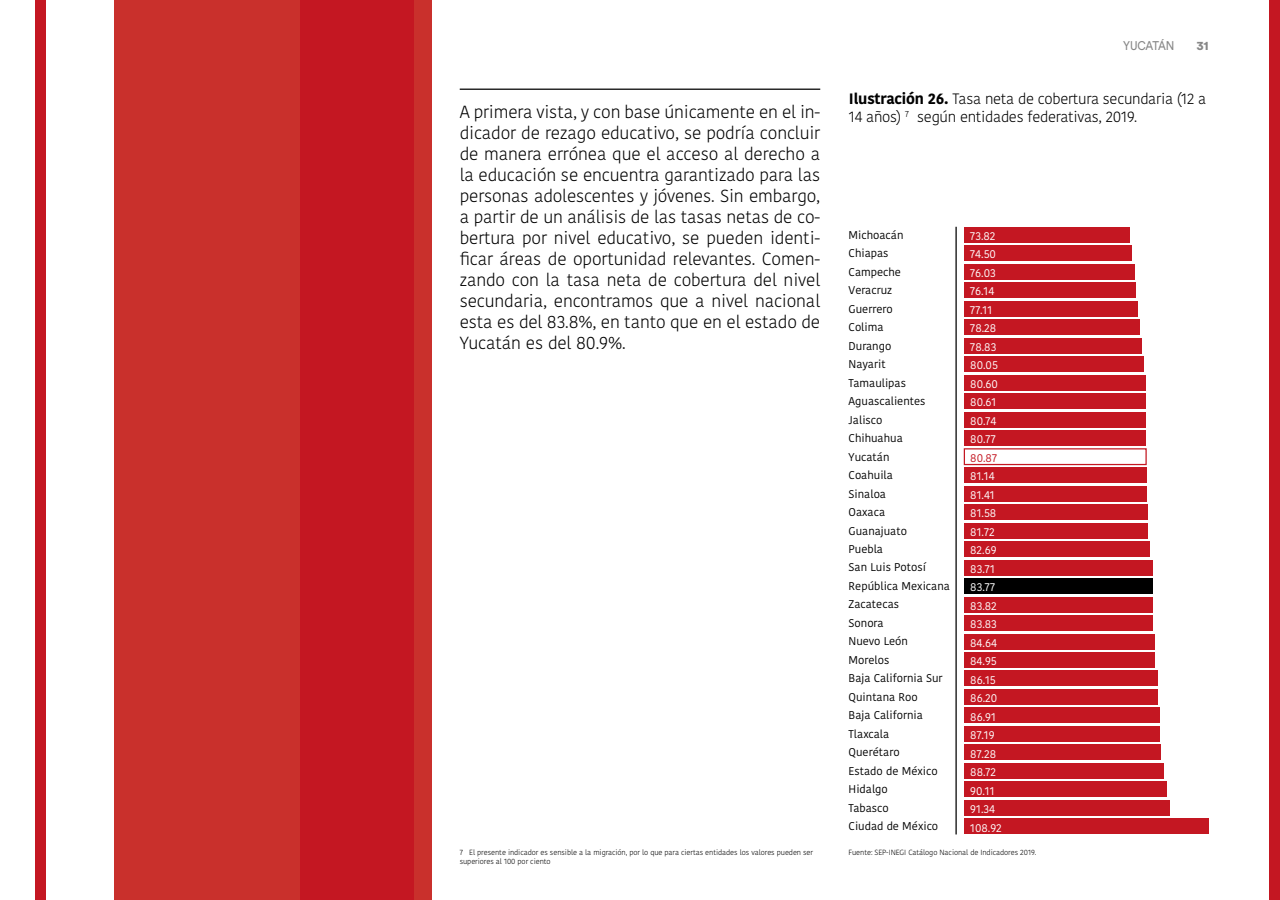
<style>
.page{position:relative;width:1280px;height:900px;background:#fff}
.page>*{position:absolute;margin:0;border:0;box-sizing:border-box;transform-origin:0 0}
.t1{font:300 17.5px/21px "Kohinoor Bangla";letter-spacing:-.01em;color:#000;text-align:justify}
.t2{font:300 15px/18px "Kohinoor Bangla";letter-spacing:-.02em;color:#000}
.t3{font:12.5px "Circular Std";letter-spacing:-.025em;color:#878787;scale:.9 1}
.t4{font:900 12.5px "Circular Std";color:#878787}
.t5{font:11.25px/18.5px "Kohinoor Bangla";color:#000}
.t6{font:11.25px/18.5px "Kohinoor Bangla";color:#fff}
.t7{font:11.25px "Kohinoor Bangla";color:#c41722}
.t8{font:300 7.5px/9px "Kohinoor Bangla";letter-spacing:-.01em;color:#000}
.s1{font-weight:700}
</style>
<div class="page">
<div style="left:964px;top:227px;width:166px;height:16px;background:#c41722"></div>
<div style="left:964px;top:246px;width:168px;height:15px;background:#c41722"></div>
<div style="left:964px;top:264px;width:171px;height:16px;background:#c41722"></div>
<div style="left:964px;top:283px;width:171px;height:15px;background:#c41722"></div>
<div style="left:964px;top:301px;width:174px;height:16px;background:#c41722"></div>
<div style="left:964px;top:319px;width:176px;height:16px;background:#c41722"></div>
<div style="left:964px;top:338px;width:178px;height:16px;background:#c41722"></div>
<div style="left:964px;top:356px;width:180px;height:16px;background:#c41722"></div>
<div style="left:964px;top:375px;width:181px;height:16px;background:#c41722"></div>
<div style="left:964px;top:393px;width:182px;height:16px;background:#c41722"></div>
<div style="left:964px;top:412px;width:182px;height:16px;background:#c41722"></div>
<div style="left:964px;top:430px;width:182px;height:16px;background:#c41722"></div>
<div style="left:964px;top:448px;width:183px;height:17px;background:#fff;border:1px solid #c41722"></div>
<div style="left:964px;top:467px;width:183px;height:16px;background:#c41722"></div>
<div style="left:964px;top:486px;width:183px;height:15px;background:#c41722"></div>
<div style="left:964px;top:504px;width:184px;height:16px;background:#c41722"></div>
<div style="left:964px;top:523px;width:184px;height:15px;background:#c41722"></div>
<div style="left:964px;top:541px;width:186px;height:16px;background:#c41722"></div>
<div style="left:964px;top:560px;width:188px;height:15px;background:#c41722"></div>
<div style="left:964px;top:578px;width:189px;height:16px;background:#000"></div>
<div style="left:964px;top:597px;width:189px;height:15px;background:#c41722"></div>
<div style="left:964px;top:615px;width:189px;height:16px;background:#c41722"></div>
<div style="left:964px;top:634px;width:191px;height:15px;background:#c41722"></div>
<div style="left:964px;top:652px;width:191px;height:16px;background:#c41722"></div>
<div style="left:964px;top:671px;width:194px;height:15px;background:#c41722"></div>
<div style="left:964px;top:689px;width:194px;height:16px;background:#c41722"></div>
<div style="left:964px;top:708px;width:196px;height:15px;background:#c41722"></div>
<div style="left:964px;top:726px;width:196px;height:16px;background:#c41722"></div>
<div style="left:964px;top:745px;width:197px;height:15px;background:#c41722"></div>
<div style="left:964px;top:763px;width:200px;height:16px;background:#c41722"></div>
<div style="left:964px;top:782px;width:203px;height:15px;background:#c41722"></div>
<div style="left:964px;top:800px;width:206px;height:16px;background:#c41722"></div>
<div style="left:964px;top:819px;width:245px;height:15px;background:#c41722"></div>
<hr style="left:460px;top:89px;width:360px;height:1px;background:#000">
<hr style="left:955px;top:227px;width:2px;height:607px;background:#000">
<div style="left:114px;top:0;width:317px;height:900px;background:#c9302c"></div>
<div style="left:300px;top:0;width:114px;height:900px;background:#c41722"></div>
<div style="left:35px;top:0;width:11px;height:900px;background:#c41722"></div>
<div style="left:1269px;top:0;width:11px;height:900px;background:#c41722"></div>
<p class="t3" style="left:1123px;top:38px;width:58px">YUCATÁN</p>
<p class="t4" style="left:1197px;top:38px;width:13px">31</p>
<p class="t2" style="left:849px;top:90px;width:359px"><span class="s1">Ilustración 26.</span> Tasa neta de cobertura secundaria (12 a<br>14 años) <sup>7</sup></p>
<p class="t1" style="left:460px;top:101px;width:362px">A primera vista, y con base únicamente en el in-</p>
<p class="t2" style="left:917px;top:108px;width:221px">según entidades federativas, 2019.</p>
<p class="t1" style="left:460px;top:122px;width:362px">dicador de rezago educativo, se podría concluir de manera errónea que el acceso al derecho a la educación se encuentra garantizado para las personas adolescentes y jóvenes. Sin embargo, a partir de un análisis de las tasas netas de co&shy;bertura por nivel educativo, se pueden identi&shy;ficar áreas de oportunidad relevantes. Comen&shy;zando con la tasa neta de cobertura del nivel secundaria, encontramos que a nivel nacional esta es del 83.8%, en tanto que en el estado de Yucatán es del 80.9%.</p>
<p class="t5" style="left:849px;top:225px;width:103px">Michoacán<br>Chiapas<br>Campeche<br>Veracruz<br>Guerrero<br>Colima<br>Durango<br>Nayarit<br>Tamaulipas<br>Aguascalientes<br>Jalisco<br>Chihuahua<br>Yucatán<br>Coahuila<br>Sinaloa<br>Oaxaca<br>Guanajuato<br>Puebla<br>San Luis Potosí<br>República Mexicana<br>Zacatecas<br>Sonora<br>Nuevo León<br>Morelos<br>Baja California Sur<br>Quintana Roo<br>Baja California<br>Tlaxcala<br>Querétaro<br>Estado de México<br>Hidalgo<br>Tabasco<br>Ciudad de México</p>
<p class="t6" style="left:970px;top:226px;width:29px">73.82<br>74.50<br>76.03<br>76.14<br>77.11<br>78.28<br>78.83<br>80.05<br>80.60<br>80.61<br>80.74<br>80.77</p>
<p class="t7" style="left:970px;top:449px;width:28px">80.87</p>
<p class="t6" style="left:970px;top:467px;width:33px">81.14<br>81.41<br>81.58<br>81.72<br>82.69<br>83.71<br>83.77<br>83.82<br>83.83<br>84.64<br>84.95<br>86.15<br>86.20<br>86.91<br>87.19<br>87.28<br>88.72<br>90.11<br>91.34<br>108.92</p>
<p class="t8" style="left:460px;top:847px;width:355px">7 El presente indicador es sensible a la migración, por lo que para ciertas entidades los valores pueden ser superiores al 100 por ciento</p>
<p class="t8" style="left:849px;top:847px;width:189px">Fuente: SEP-INEGI Catálogo Nacional de Indicadores 2019.</p>
</div>
